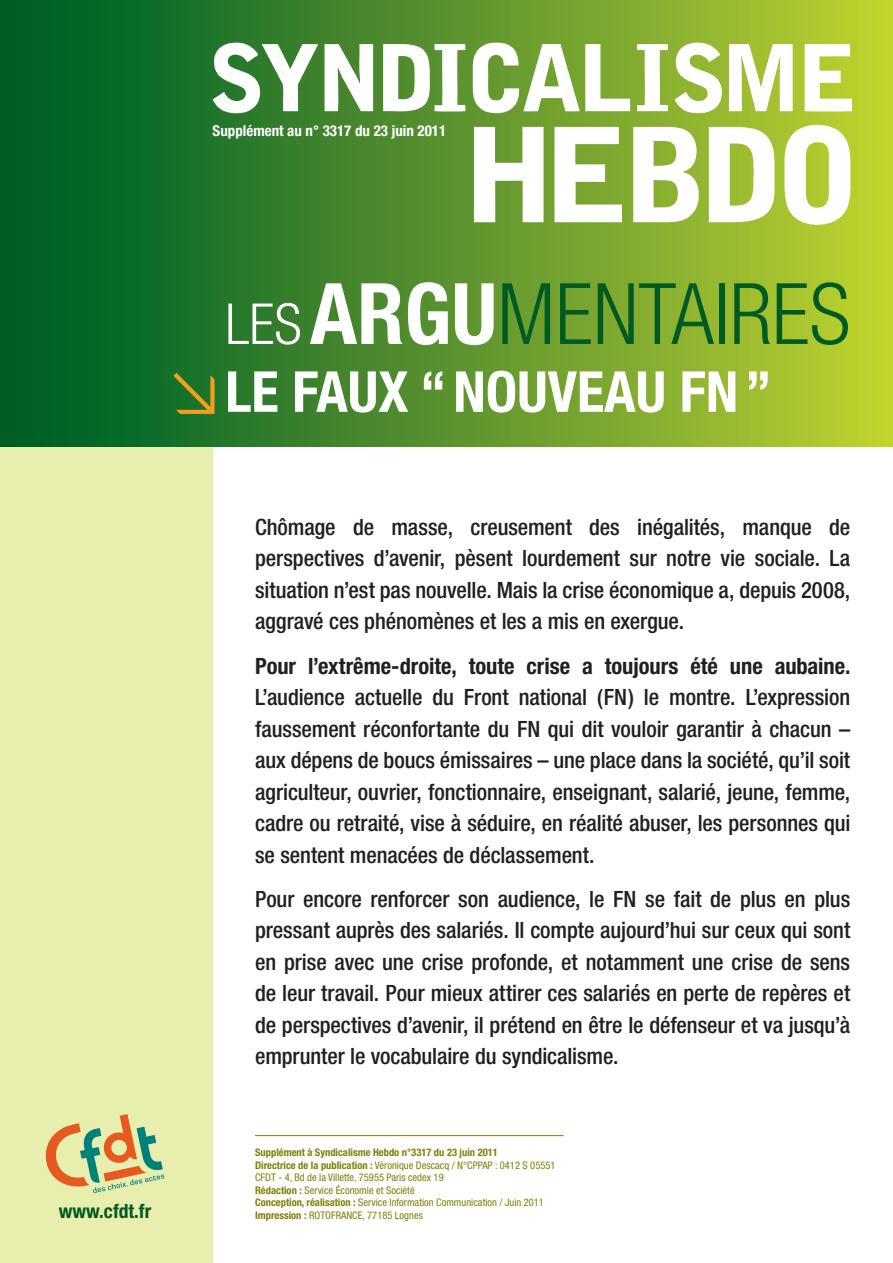
<style>
.page{position:relative;width:893px;height:1263px;background:#fff}
.page>*{position:absolute;margin:0;border:0;box-sizing:border-box;transform-origin:0 0}
.t1{font:300 condensed 84.75px "Helvetica Neue";color:#005b22}
.t2{font:700 condensed 56.55px "Helvetica Neue";color:#fff}
.t3{font:500 condensed 22.5px/31.5px "Helvetica Neue";letter-spacing:-.005em;color:#231f20;text-align:justify}
.t4{font:700 condensed 22.5px "Helvetica Neue";letter-spacing:-.005em;color:#231f20}
.t5{font:700 condensed 19.5px "Helvetica Neue";color:#005b22}
.t6{font:700 condensed 15px "Helvetica Neue";color:#fff}
.t7{font:condensed 10.5px/12.6px "Helvetica Neue";color:#7e8007}
.s1{font-size:56.55px;color:#fff}
.s2{font-weight:700;color:#fff}
.s3{font-weight:700}
</style>
<div class="page">
<div style="left:0;top:0;width:213px;height:1263px;background:#e7eeae"></div>
<svg style="left:45px;top:1114px;width:120px;height:79px"></svg>
<div style="left:0;top:0;width:893px;height:446px;background:linear-gradient(to right,#005827,#c0d032)"></div>
<svg style="left:675px;top:43px;width:47px;height:70px"></svg>
<svg style="left:213px;top:43px;width:105px;height:70px"></svg>
<svg style="left:324px;top:44px;width:49px;height:67px"></svg>
<svg style="left:383px;top:44px;width:83px;height:68px"></svg>
<svg style="left:472px;top:43px;width:158px;height:70px"></svg>
<svg style="left:637px;top:44px;width:31px;height:67px"></svg>
<svg style="left:729px;top:44px;width:64px;height:67px"></svg>
<svg style="left:805px;top:44px;width:47px;height:68px"></svg>
<svg style="left:784px;top:125px;width:66px;height:100px"></svg>
<svg style="left:474px;top:127px;width:70px;height:95px"></svg>
<svg style="left:554px;top:127px;width:68px;height:95px"></svg>
<svg style="left:633px;top:127px;width:66px;height:95px"></svg>
<svg style="left:708px;top:127px;width:67px;height:95px"></svg>
<hr style="left:255px;top:1135px;width:308px;height:1px;background:#7e8007">
<div style="left:173px;top:373px;width:42px;height:41px;background:#1a7329"></div>
<p class="t5" style="left:59px;top:1200px;width:94px">www.cfdt.fr</p>
<p class="t6" style="left:213px;top:122px;width:235px">Supplément au n° 3317 du 23 juin 2011</p>
<h1 class="t1" style="left:225px;top:265px;width:627px"><span class="s1">LES</span><span class="s2">ARGU</span>MENTAIRES</h1>
<h2 class="t2" style="left:225px;top:357px;width:548px">Le faux “nouveau FN ”</h2>
<p class="t3" style="left:255px;top:511px;width:597px">Chômage de masse, creusement des inégalités, manque de perspectives d’avenir, pèsent lourdement sur notre vie sociale. La situation n’est pas nouvelle. Mais la crise économique a, depuis 2008, aggravé ces phénomènes et les a mis en exergue.</p>
<p class="t4" style="left:255px;top:652px;width:597px">Pour l’extrême-droite, toute crise a toujours été une aubaine.</p>
<p class="t3" style="left:255px;top:681px;width:597px">L’audience actuelle du Front national (FN) le montre. L’expression faussement réconfortante du FN qui dit vouloir garantir à chacun – aux dépens de boucs émissaires – une place dans la société, qu’il soit agriculteur, ouvrier, fonctionnaire, enseignant, salarié, jeune, femme, cadre ou retraité, vise à séduire, en réalité abuser, les personnes qui se sentent menacées de déclassement.</p>
<p class="t3" style="left:255px;top:883px;width:597px">Pour encore renforcer son audience, le FN se fait de plus en plus pressant auprès des salariés. Il compte aujourd’hui sur ceux qui sont en prise avec une crise profonde, et notamment une crise de sens de leur travail. Pour mieux attirer ces salariés en perte de repères et de perspectives d’avenir, il prétend en être le défenseur et va jusqu’à emprunter le vocabulaire du syndicalisme.</p>
<p class="t7" style="left:255px;top:1146px;width:302px"><span class="s3">Supplément à Syndicalisme Hebdo n°3317 du 23 juin 2011<br>Directrice de la publication :</span> Véronique Descacq / N°CPPAP : 0412 S 05551<br>CFDT - 4, Bd de la Villette, 75955 Paris cedex 19<br><span class="s3">Rédaction :</span> Service Économie et Société<br><span class="s3">Conception, réalisation :</span> Service Information Communication / Juin 2011<br><span class="s3">Impression :</span> ROTOFRANCE, 77185 Lognes</p>
</div>
